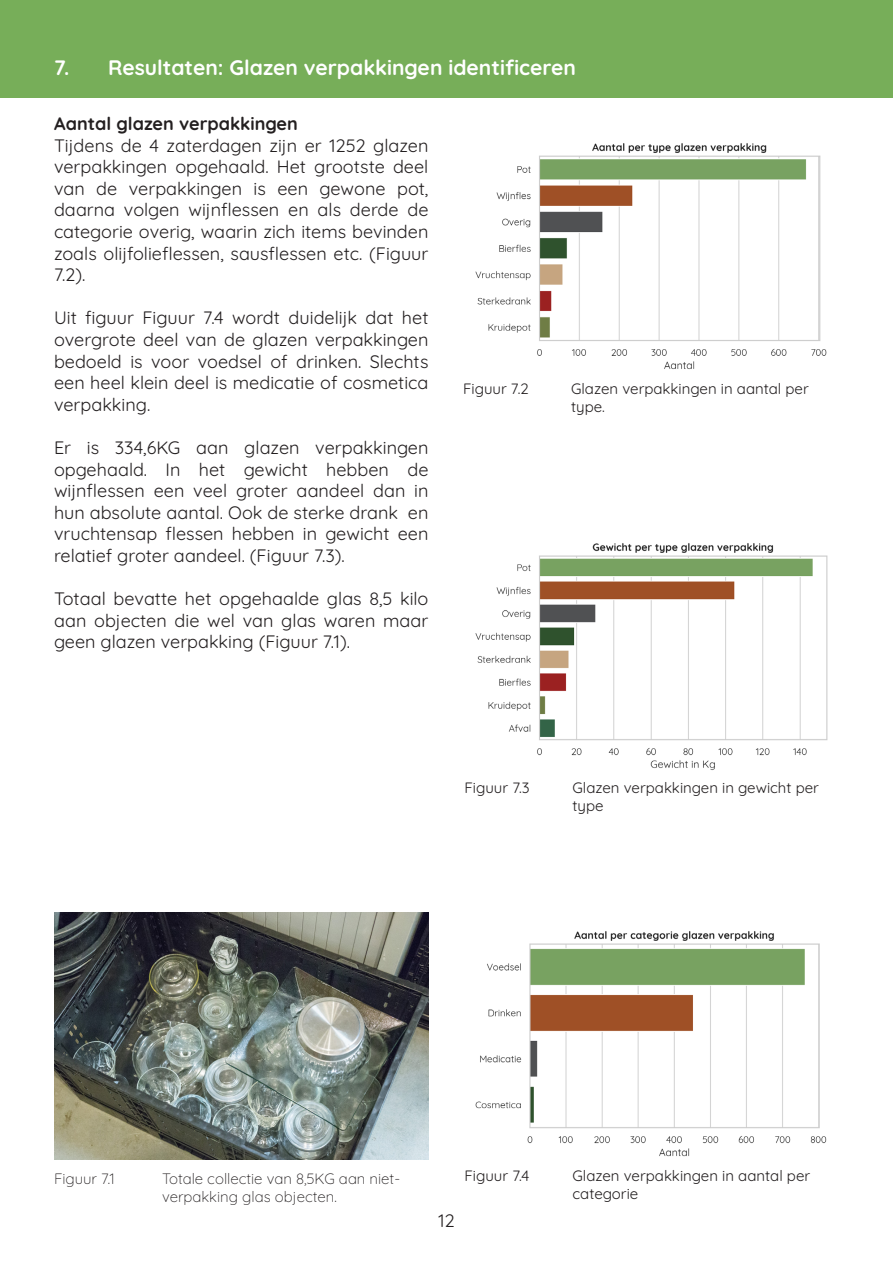
<style>
.page{position:relative;width:893px;height:1263px;background:#fff}
.page>*{position:absolute;margin:0;border:0;box-sizing:border-box;transform-origin:0 0}
.t1{font:700 21px "Quicksand";color:#fff}
.t2{font:18px/21.6px "Quicksand";color:#231f20;text-align:justify}
.t3{font:700 18px "Quicksand";color:#231f20}
.t4{font:15px/18px "Quicksand";color:#231f20}
.t5{font:300 15px/18px "Quicksand";color:#231f20}
</style>
<div class="page">
<div style="left:0;top:0;width:893px;height:97px;background:#77ae59"></div>
<img style="left:475px;top:143px;width:352px;height:227px">
<img style="left:54px;top:912px;width:374px;height:248px">
<img style="left:475px;top:543px;width:353px;height:227px">
<img style="left:475px;top:931px;width:352px;height:226px">
<p class="t1" style="left:54px;top:51px;width:523px">7. Resultaten: Glazen verpakkingen identificeren</p>
<p class="t3" style="left:54px;top:110px;width:245px">Aantal glazen verpakkingen</p>
<p class="t2" style="left:54px;top:133px;width:376px">Tijdens de 4 zaterdagen zijn er 1252 glazen verpakkingen opgehaald. Het grootste deel van de verpakkingen is een gewone pot, daarna volgen wijnflessen en als derde de categorie overig, waarin zich items bevinden zoals olijfolieflessen, sausflessen etc. (Figuur 7.2).</p>
<p class="t2" style="left:54px;top:305px;width:376px">Uit figuur Figuur 7.4 wordt duidelijk dat het overgrote deel van de glazen verpakkingen bedoeld is voor voedsel of drinken. Slechts een heel klein deel is medicatie of cosmetica verpakking.</p>
<p class="t2" style="left:54px;top:435px;width:376px">Er is 334,6KG aan glazen verpakkingen opgehaald. In het gewicht hebben de wijnflessen een veel groter aandeel dan in hun absolute aantal. Ook de sterke drank en vruchtensap flessen hebben in gewicht een relatief groter aandeel. (Figuur 7.3).</p>
<p class="t2" style="left:54px;top:586px;width:376px">Totaal bevatte het opgehaalde glas 8,5 kilo aan objecten die wel van glas waren maar geen glazen verpakking (Figuur 7.1).</p>
<p class="t4" style="left:463px;top:378px;width:67px">Figuur 7.2</p>
<p class="t4" style="left:571px;top:378px;width:239px">Glazen verpakkingen in aantal per type.</p>
<p class="t4" style="left:464px;top:777px;width:67px">Figuur 7.3</p>
<p class="t4" style="left:572px;top:777px;width:248px">Glazen verpakkingen in gewicht per type</p>
<p class="t5" style="left:54px;top:1168px;width:63px">Figuur 7.1</p>
<p class="t5" style="left:162px;top:1168px;width:240px">Totale collectie van 8,5KG aan niet&shy;verpakking glas objecten.</p>
<p class="t2" style="left:438px;top:1208px;width:18px">12</p>
<p class="t4" style="left:464px;top:1165px;width:66px">Figuur 7.4</p>
<p class="t4" style="left:572px;top:1165px;width:239px">Glazen verpakkingen in aantal per categorie</p>
</div>
